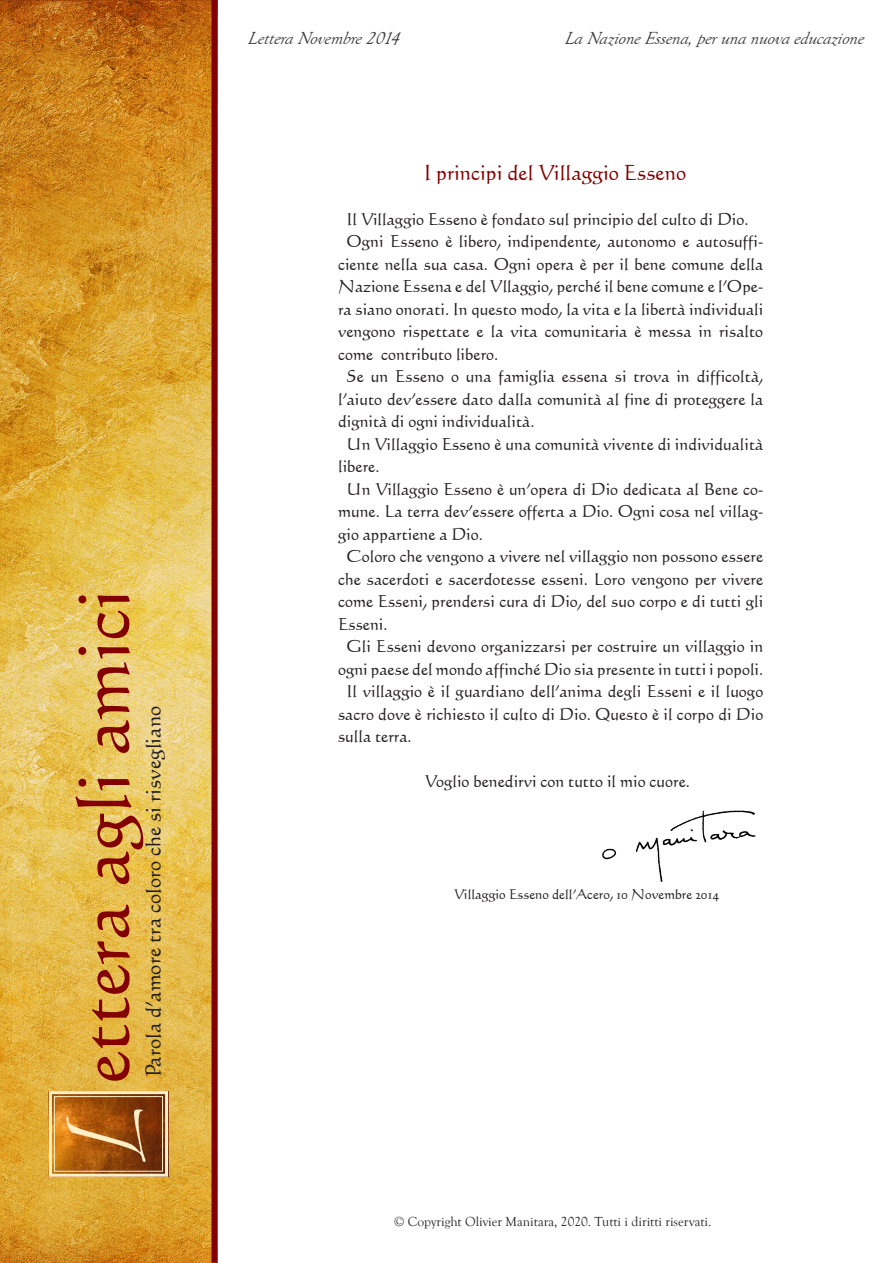
<style>
.page{position:relative;width:893px;height:1263px;background:#fff}
.page>*{position:absolute;margin:0;border:0;box-sizing:border-box;transform-origin:0 0}
.t1{font:73.5px "Calligraphic 421 BT Roman B";color:#820000}
.t2{font:21px "Calligraphic 421 BT Roman B";color:#231f20}
.corps{font:21px "Calligraphic 421 BT Roman B";color:#820000}
.t3{font:italic 18px "Goudy Old Style T";color:#3c3c3d}
.corps-2{font:16.5px/22.5px "Calligraphic 421 BT Roman B";color:#231f20;text-align:justify}
.t4{font:13.5px "Goudy Old Style T";color:#231f20}
.corps-3{font:13.5px "Calligraphic 421 BT Roman B";color:#231f20}
</style>
<div class="page">
<img style="left:0;top:0;width:211px;height:1263px">
<div style="left:211px;top:0;width:6px;height:1263px;background:#820000"></div>
<svg style="left:47px;top:1089px;width:123px;height:89px;background:#ca9a5a"></svg>
<div style="left:54px;top:1096px;width:109px;height:76px;border:1px solid #fff0c7"></div>
<img style="left:59px;top:1098px;width:97px;height:72px">
<img style="left:602px;top:810px;width:154px;height:72px">
<h1 class="t1" style="left:55px;top:1083px;width:496px;rotate:-90deg">ettera agli amici</h1>
<p class="t2" style="left:140px;top:1077px;width:373px;rotate:-90deg">Parola d’amore tra coloro che si risvegliano</p>
<p class="t3" style="left:247px;top:28px;width:159px">LetteraNovembre2014</p>
<p class="t3" style="left:564px;top:28px;width:307px">LaNazioneEssena,perunanuovaeducazione</p>
<p class="corps" style="left:424px;top:159px;width:264px">I principi del Villaggio Esseno</p>
<p class="corps-2" style="left:347px;top:207px;width:403px">Il Villaggio Esseno è fondato sul principio del culto di Dio.</p>
<p class="corps-2" style="left:338px;top:230px;width:427px;text-indent:9px">Ogni Esseno è libero, indipendente, autonomo e autosuffi&shy;ciente nella sua casa. Ogni opera è per il bene comune della Nazione Essena e del Vllaggio, perché il bene comune e l’Ope&shy;ra siano onorati. In questo modo, la vita e la libertà individuali vengono rispettate e la vita comunitaria è messa in risalto come contributo libero.</p>
<p class="corps-2" style="left:338px;top:365px;width:427px;text-indent:9px">Se un Esseno o una famiglia essena si trova in difficoltà, l’aiuto dev’essere dato dalla comunità al fine di proteggere la dignità di ogni individualità.</p>
<p class="corps-2" style="left:338px;top:432px;width:427px;text-indent:9px">Un Villaggio Esseno è una comunità vivente di individualità libere.</p>
<p class="corps-2" style="left:338px;top:477px;width:427px;text-indent:9px">Un Villaggio Esseno è un’opera di Dio dedicata al Bene co&shy;mune. La terra dev’essere offerta a Dio. Ogni cosa nel villag&shy;gio appartiene a Dio.</p>
<p class="corps-2" style="left:338px;top:545px;width:427px;text-indent:9px">Coloro che vengono a vivere nel villaggio non possono essere che sacerdoti e sacerdotesse esseni. Loro vengono per vivere come Esseni, prendersi cura di Dio, del suo corpo e di tutti gli Esseni.</p>
<p class="corps-2" style="left:338px;top:635px;width:427px;text-align:center">Gli Esseni devono organizzarsi per costruire un villaggio in ogni paese del mondo affinché Dio sia presente in tutti i popoli.</p>
<p class="corps-2" style="left:338px;top:680px;width:427px;text-indent:9px">Il villaggio è il guardiano dell’anima degli Esseni e il luogo sacro dove è richiesto il culto di Dio. Questo è il corpo di Dio sulla terra.</p>
<p class="corps-2" style="left:425px;top:770px;width:267px">Voglio benedirvi con tutto il mio cuore.</p>
<p class="corps-3" style="left:454px;top:885px;width:267px">Villaggio Esseno dell’Acero, 10 Novembre 2014</p>
<p class="t4" style="left:394px;top:1214px;width:319px">© Copyright Olivier Manitara, 2020. Tutti i diritti riservati.</p>
</div>
